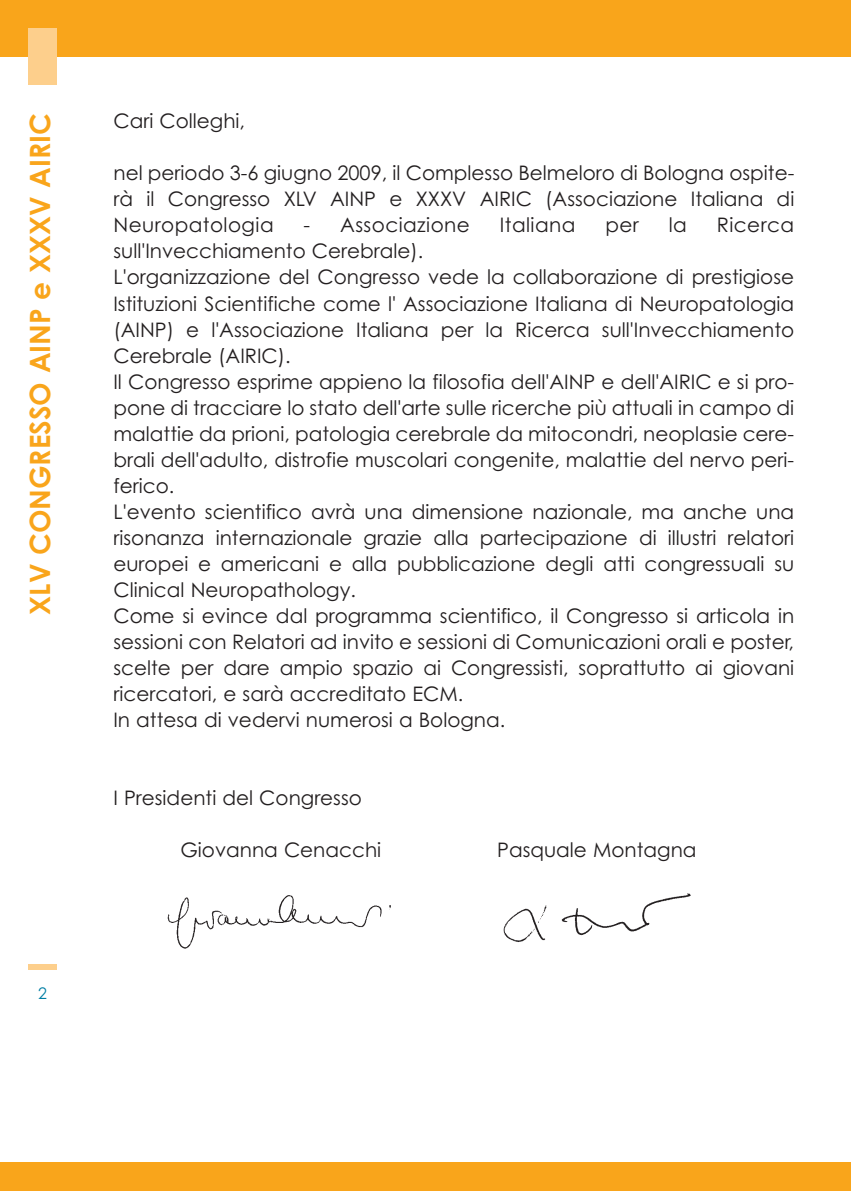
<style>
.page{position:relative;width:851px;height:1191px;background:#fff}
.page>*{position:absolute;margin:0;border:0;box-sizing:border-box;transform-origin:0 0}
.t1{font:700 28px "Century Gothic";color:#f9a51b}
.t2{font:20px/26px "Century Gothic";color:#231f20;text-align:justify}
.t3{font:20px "Century Gothic";letter-spacing:.02em;color:#231f20}
.t4{font:16px "Century Gothic";color:#007ea4}
</style>
<div class="page">
<div style="left:0;top:0;width:850px;height:57px;background:#f9a51b"></div>
<div style="left:28px;top:28px;width:29px;height:57px;background:#fdcf8c"></div>
<div style="left:0;top:1162px;width:850px;height:29px;background:#f9a51b"></div>
<div style="left:28px;top:964px;width:29px;height:5px;background:#fdcf8c"></div>
<img style="left:167px;top:895px;width:224px;height:54px">
<img style="left:503px;top:893px;width:188px;height:49px">
<h1 class="t1" style="left:24px;top:615px;width:503px;rotate:-90deg">XLV CONGRESSO AINP e XXXV AIRIC</h1>
<p class="t4" style="left:38px;top:984px;width:10px">2</p>
<p class="t2" style="left:113px;top:108px;width:133px">Cari Colleghi,</p>
<p class="t2" style="left:113px;top:160px;width:682px">nel periodo 3-6 giugno 2009, il Complesso Belmeloro di Bologna ospite&shy;rà il Congresso XLV AINP e XXXV AIRIC (Associazione Italiana di Neuropatologia</p>
<p class="t3" style="left:303px;top:214px;width:168px">- Associazione</p>
<p class="t3" style="left:499px;top:214px;width:77px">Italiana</p>
<p class="t2" style="left:605px;top:212px;width:35px">per</p>
<p class="t2" style="left:668px;top:212px;width:20px">la</p>
<p class="t3" style="left:716px;top:214px;width:79px">Ricerca</p>
<p class="t2" style="left:113px;top:238px;width:682px;text-align:left">sull'Invecchiamento Cerebrale).<br>L'organizzazione del Congresso vede la collaborazione di prestigiose Istituzioni Scientifiche come l' Associazione Italiana di Neuropatologia (AINP) e l'Associazione Italiana per la Ricerca sull'Invecchiamento Cerebrale (AIRIC).<br>Il Congresso esprime appieno la filosofia dell'AINP e dell'AIRIC e si pro&shy;pone di tracciare lo stato dell'arte sulle ricerche più attuali in campo di malattie da prioni, patologia cerebrale da mitocondri, neoplasie cere&shy;brali dell'adulto, distrofie muscolari congenite, malattie del nervo peri&shy;ferico.<br>L'evento scientifico avrà una dimensione nazionale, ma anche una risonanza internazionale grazie alla partecipazione di illustri relatori europei e americani e alla pubblicazione degli atti congressuali su Clinical Neuropathology.<br>Come si evince dal programma scientifico, il Congresso si articola in sessioni con Relatori ad invito e sessioni di Comunicazioni orali e poster, scelte per dare ampio spazio ai Congressisti, soprattutto ai giovani ricercatori, e sarà accreditato ECM.<br>In attesa di vedervi numerosi a Bologna.</p>
<p class="t2" style="left:113px;top:784px;width:250px">I Presidenti del Congresso</p>
<p class="t2" style="left:180px;top:836px;width:202px">Giovanna Cenacchi</p>
<p class="t2" style="left:497px;top:836px;width:201px">Pasquale Montagna</p>
</div>
